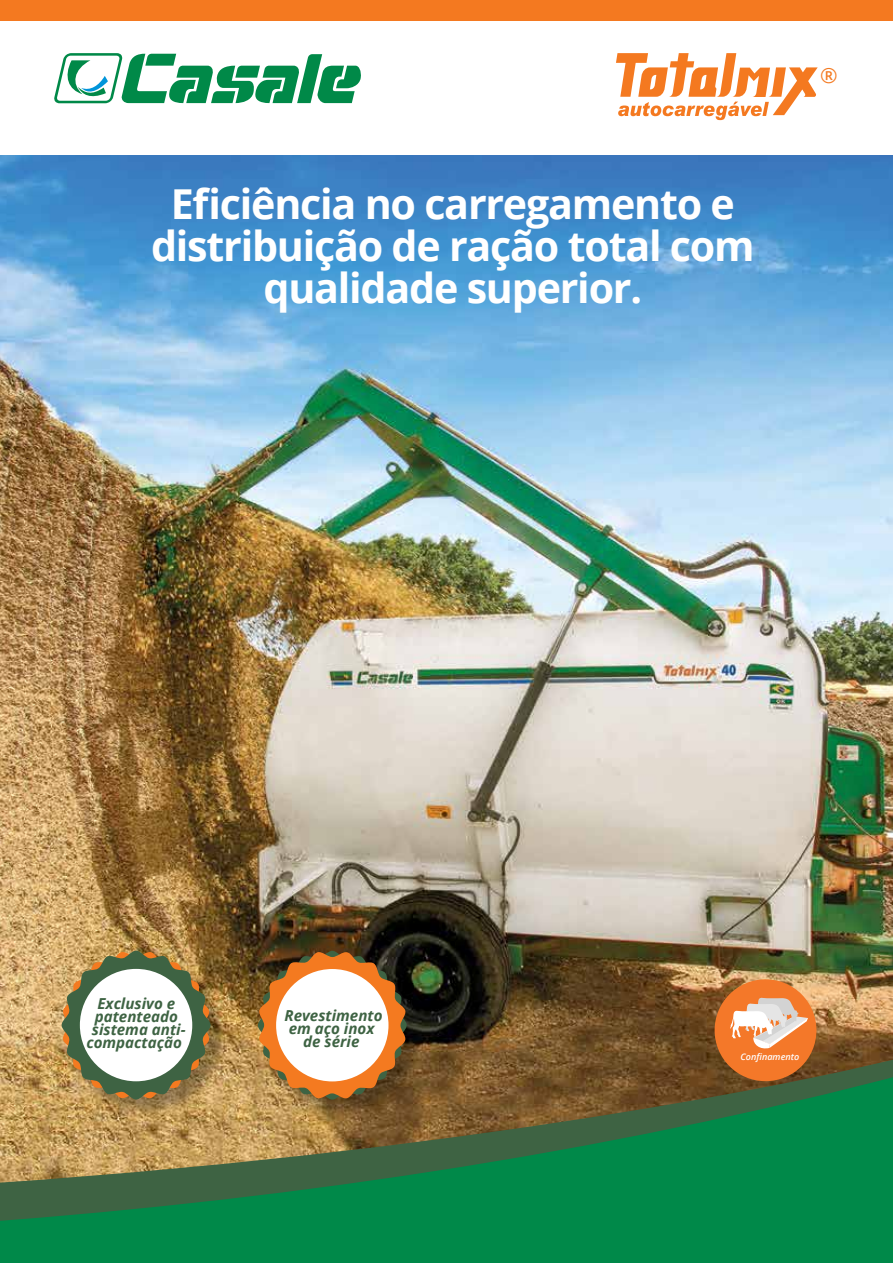
<style>
.page{position:relative;width:893px;height:1263px;background:#fff}
.page>*{position:absolute;margin:0;border:0;box-sizing:border-box;transform-origin:0 0}
.t1{font:700 41.25px/42px "Open Sans";letter-spacing:-.03em;color:#fff;text-align:center}
.t2{font:21px "Open Sans";color:#f47920}
.t3{font:italic 700 15.15px/13px "Open Sans";color:#3e6343;text-align:center}
.t4{font:italic 600 9px "Open Sans";color:#fff}
</style>
<div class="page">
<img style="left:0;top:155px;width:893px;height:899px">
<div style="left:0;top:0;width:893px;height:21px;background:#f47920"></div>
<svg style="left:0;top:1054px;width:893px;height:17px;background:#7d5d30"></svg>
<svg style="left:0;top:1071px;width:893px;height:192px;background:#327f47"></svg>
<svg style="left:54px;top:53px;width:307px;height:50px"></svg>
<div style="left:64px;top:953px;width:165px;height:165px;background:#000;opacity:.32"></div>
<svg style="left:62px;top:951px;width:148px;height:148px;background:#7e7849"></svg>
<div style="left:80px;top:969px;width:112px;height:112px;background:#fff;border-radius:50%"></div>
<div style="left:261px;top:953px;width:164px;height:165px;background:#000;opacity:.32"></div>
<svg style="left:258px;top:951px;width:149px;height:149px;background:#a66327"></svg>
<div style="left:276px;top:969px;width:112px;height:112px;background:#fff;border-radius:50%"></div>
<div style="left:715px;top:979px;width:101px;height:102px;background:#f47829;border-radius:50%"></div>
<svg style="left:730px;top:997px;width:78px;height:52px"></svg>
<svg style="left:616px;top:53px;width:202px;height:67px"></svg>
<h1 class="t1" style="left:151px;top:182px;width:605px">Eficiência no carregamento e distribuição de ração total com qualidade superior.</h1>
<h2 class="t2" style="left:820px;top:61px;width:19px">®</h2>
<p class="t3" style="left:86px;top:996px;width:101px">Exclusivo e patenteado sistema anti&shy;compactação</p>
<p class="t3" style="left:285px;top:1008px;width:99px">Revestimento em aço inox de série</p>
<p class="t4" style="left:740px;top:1050px;width:60px">Confinamento</p>
</div>
